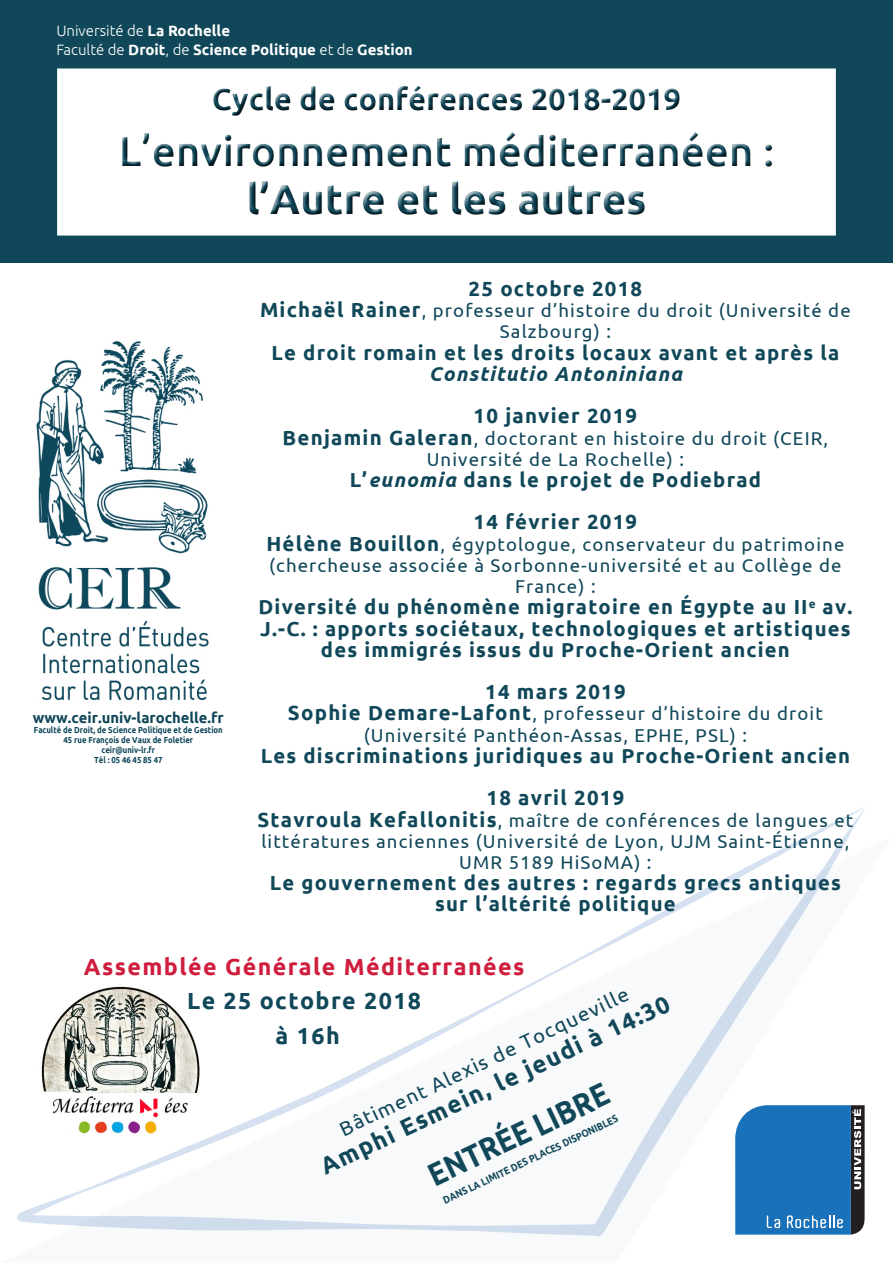
<style>
.page{position:relative;width:893px;height:1263px;background:#fff}
.page>*{position:absolute;margin:0;border:0;box-sizing:border-box;transform-origin:0 0}
.t1{font:500 42px "Ubuntu";color:#104759}
.t2{font:700 42px "Ubuntu";color:#104759}
.t3{font:700 32.25px "Ubuntu";color:#104759;scale:.88 1}
.t4{font:700 30.75px "Ubuntu";color:#104759}
.t5{font:700 24px "Ubuntu";color:#104759}
.t6{font:700 23.25px "Ubuntu";letter-spacing:.06em;color:#cf1e3d}
.t7{font:700 23.25px "Ubuntu";letter-spacing:.06em;color:#104759}
.t8{font:700 20.48px "Ubuntu";letter-spacing:.06em;color:#104759}
.t9{font:700 20.25px/21.2px "Ubuntu";letter-spacing:.06em;color:#104759;text-align:center}
.t10{font:20.25px "Ubuntu";color:#104759}
.t11{font:18.6px/21.2px "Ubuntu";letter-spacing:.06em;color:#104759;text-align:center}
.t12{font:700 15px "Ubuntu";color:#fff}
.t13{font:300 15px "Ubuntu";color:#fff}
.t14{font:700 14.85px "Ubuntu";color:#104759}
.t15{font:700 10.5px "Ubuntu";color:#104759;scale:.88 1}
.t16{font:700 8.77px "Ubuntu";color:#104759;scale:.88 1}
.s1{font-weight:700}
.s2{font-weight:300}
.s3{font-weight:700;font-size:20.48px}
.s4{font-style:italic}
</style>
<div class="page">
<img style="left:36px;top:341px;width:173px;height:360px">
<div style="left:0;top:0;width:893px;height:263px;background:#104759"></div>
<svg style="left:17px;top:807px;width:849px;height:429px"></svg>
<div style="left:57px;top:68px;width:779px;height:168px;background:#fff;border:2px solid #fff"></div>
<div style="left:118px;top:82px;width:659px;height:138px;background:#231f20;opacity:.75"></div>
<img style="left:37px;top:981px;width:167px;height:154px">
<p class="t13" style="left:56px;top:22px;width:175px">Université de <span class="s1">La Rochelle</span></p>
<p class="t12" style="left:56px;top:41px;width:358px"><span class="s2">Faculté de</span> Droit<span class="s2">, de</span> Science Politique <span class="s2">et de</span> Gestion</p>
<h3 class="t4" style="left:212px;top:80px;width:471px">Cycle de conférences 2018-2019</h3>
<h1 class="t1" style="left:119px;top:124px;width:657px">L’environnement méditerranéen :</h1>
<h1 class="t2" style="left:246px;top:173px;width:402px">l’Autre et les autres</h1>
<p class="t14" style="left:33px;top:708px;width:192px">www.ceir.univ-larochelle.fr</p>
<p class="t16" style="left:34px;top:724px;width:216px">Faculté de Droit, de Science Politique et de Gestion</p>
<p class="t16" style="left:64px;top:734px;width:149px">45 rue François de Vaux de Foletier</p>
<p class="t16" style="left:102px;top:744px;width:62px">ceir@univ-lr.fr</p>
<p class="t16" style="left:94px;top:754px;width:79px">Tél : 05 46 45 85 47</p>
<p class="t8" style="left:468px;top:276px;width:175px">25 octobre 2018</p>
<p class="t11" style="left:260px;top:299px;width:592px"><span class="s3">Michaël Rainer</span>, professeur d’histoire du droit (Université de<br>Salzbourg) :</p>
<p class="t9" style="left:272px;top:342px;width:569px">Le droit romain et les droits locaux avant et après la<br><span class="s4">Constitutio Antoniniana</span></p>
<p class="t8" style="left:474px;top:404px;width:165px">10 janvier 2019</p>
<p class="t11" style="left:283px;top:427px;width:547px"><span class="s3">Benjamin Galeran</span>, doctorant en histoire du droit (CEIR,<br>Université de La Rochelle) :</p>
<p class="t9" style="left:350px;top:469px;width:413px">L’<span class="s4">eunomia</span> dans le projet de Podiebrad</p>
<p class="t8" style="left:474px;top:510px;width:165px">14 février 2019</p>
<p class="t11" style="left:266px;top:533px;width:579px"><span class="s3">Hélène Bouillon</span>, égyptologue, conservateur du patrimoine (chercheuse associée à Sorbonne-université et au Collège de<br>France) :</p>
<p class="t9" style="left:258px;top:596px;width:595px">Diversité du phénomène migratoire en Égypte au II<sup>e</sup> av.<br>J.-C. : apports sociétaux, technologiques et artistiques des immigrés issus du Proche-Orient ancien</p>
<p class="t8" style="left:485px;top:679px;width:142px">14 mars 2019</p>
<p class="t11" style="left:288px;top:703px;width:536px"><span class="s3">Sophie Demare-Lafont</span>, professeur d’histoire du droit (Université Panthéon-Assas, EPHE, PSL) :</p>
<p class="t9" style="left:261px;top:745px;width:591px">Les discriminations juridiques au Proche-Orient ancien</p>
<p class="t8" style="left:486px;top:786px;width:139px">18 avril 2019</p>
<p class="t11" style="left:257px;top:809px;width:597px"><span class="s3">Stavroula Kefallonitis</span>, maître de conférences de langues et littératures anciennes (Université de Lyon, UJM Saint-Étienne,<br>UMR 5189 HiSoMA) :</p>
<p class="t9" style="left:270px;top:872px;width:573px">Le gouvernement des autres : regards grecs antiques sur l’altérité politique</p>
<p class="t6" style="left:84px;top:952px;width:442px">Assemblée Générale Méditerranées</p>
<p class="t7" style="left:187px;top:987px;width:235px">Le 25 octobre 2018</p>
<p class="t7" style="left:276px;top:1021px;width:66px">à 16h</p>
<p class="t10" style="left:336px;top:1120px;width:319px;rotate:-26deg">Bâtiment Alexis de Tocqueville</p>
<p class="t5" style="left:316px;top:1156px;width:385px;rotate:-26deg">Amphi Esmein, le jeudi à 14:30</p>
<p class="t3" style="left:421px;top:1158px;width:225px;rotate:-25deg">ENTRÉE LIBRE</p>
<p class="t15" style="left:441px;top:1194px;width:220px;rotate:-25deg">DANS LA LIMITE DES PLACES DISPONIBLES</p>
</div>
